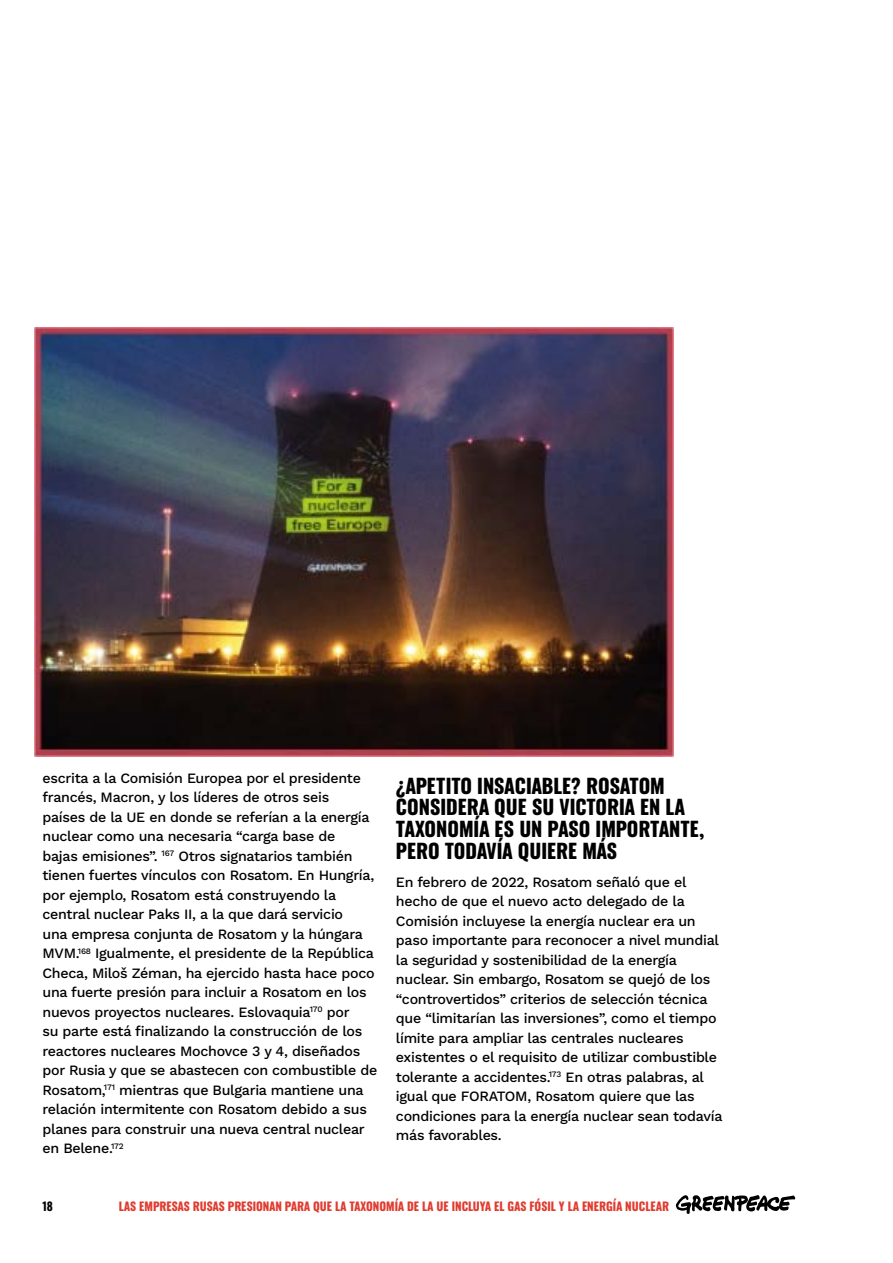
<style>
.page{position:relative;width:893px;height:1263px;background:#fff}
.page>*{position:absolute;margin:0;border:0;box-sizing:border-box;transform-origin:0 0}
.t1{font:20.1px/21.8px "Zodiac Sans";color:#000}
.t2{font:500 14.25px/19.5px "Work Sans";letter-spacing:-.02em;color:#000}
.t3{font:11.7px "Zodiac Sans";color:#e03c2f}
.t4{font:11.7px "Zodiac Sans";color:#000}
</style>
<div class="page">
<svg style="left:676px;top:1195px;width:119px;height:19px"></svg>
<img style="left:34px;top:328px;width:639px;height:429px">
<p class="t2" style="left:43px;top:768px;width:336px">escrita a la Comisión Europea por el presidente francés, Macron, y los líderes de otros seis<br>países de la UE en donde se referían a la energía nuclear como una necesaria “carga base de<br>bajas emisiones”. <sup>167</sup> Otros signatarios también tienen fuertes vínculos con Rosatom. En Hungría, por ejemplo, Rosatom está construyendo la central nuclear Paks II, a la que dará servicio<br>una empresa conjunta de Rosatom y la húngara MVM.<sup>168</sup> Igualmente, el presidente de la República Checa, Miloš Zéman, ha ejercido hasta hace poco una fuerte presión para incluir a Rosatom en los nuevos proyectos nucleares. Eslovaquia<sup>170</sup> por<br>su parte está finalizando la construcción de los reactores nucleares Mochovce 3 y 4, diseñados por Rusia y que se abastecen con combustible de Rosatom,<sup>171</sup> mientras que Bulgaria mantiene una relación intermitente con Rosatom debido a sus planes para construir una nueva central nuclear en Belene.<sup>172</sup></p>
<h1 class="t1" style="left:396px;top:776px;width:310px">¿APETITO INSACIABLE? ROSATOM<br>CONSIDERA QUE SU VICTORIA EN LA<br>TAXONOMÍA ES UN PASO IMPORTANTE,<br>PERO TODAVÍA QUIERE MÁS</h1>
<p class="t2" style="left:396px;top:871px;width:328px">En febrero de 2022, Rosatom señaló que el hecho de que el nuevo acto delegado de la Comisión incluyese la energía nuclear era un paso importante para reconocer a nivel mundial la seguridad y sostenibilidad de la energía nuclear. Sin embargo, Rosatom se quejó de los “controvertidos” criterios de selección técnica que “limitarían las inversiones”, como el tiempo límite para ampliar las centrales nucleares existentes o el requisito de utilizar combustible tolerante a accidentes.<sup>173</sup> En otras palabras, al igual que FORATOM, Rosatom quiere que las condiciones para la energía nuclear sean todavía más favorables.</p>
<p class="t4" style="left:43px;top:1200px;width:12px">18</p>
<p class="t3" style="left:119px;top:1200px;width:552px">LAS EMPRESAS RUSAS PRESIONAN PARA QUE LA TAXONOMÍA DE LA UE INCLUYA EL GAS FÓSIL Y LA ENERGÍA NUCLEAR</p>
</div>
